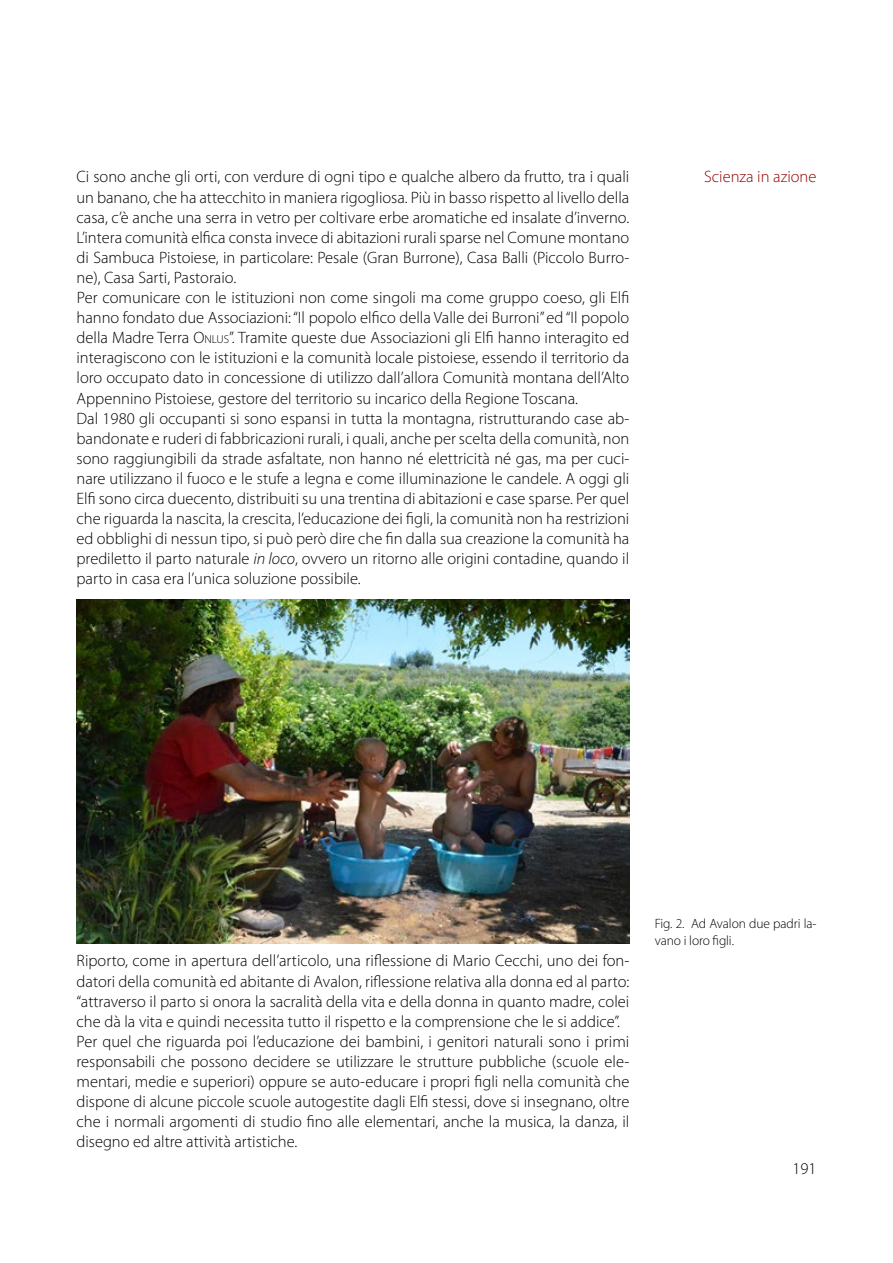
<style>
.page{position:relative;width:893px;height:1263px;background:#fff}
.page>*{position:absolute;margin:0;border:0;box-sizing:border-box;transform-origin:0 0}
.t1{font:300 16.5px/20.1px "Myriad Pro";color:#000}
.t2{font:300 16.5px "Myriad Pro";color:#950000}
.t3{font:300 13.5px/16.2px "Myriad Pro";letter-spacing:-.01em;color:#000}
.s1{font-style:inherit}
.s2{font-size:11.55px}
.s3{font-style:italic}
</style>
<div class="page">
<img style="left:77px;top:599px;width:552px;height:345px">
<p class="t1" style="left:77px;top:167px;width:554px">Ci sono anche gli orti, con verdure di ogni tipo e qualche albero da frutto, tra i quali un banano, che ha attecchito in maniera rigogliosa. Più in basso rispetto al livello della casa, c’è anche una serra in vetro per coltivare erbe aromatiche ed insalate d’inverno.<br>L’intera comunità elfica consta invece di abitazioni rurali sparse nel comune montano di Sambuca Pistoiese, in particolare: Pesale (Gran Burrone), Casa Balli (Piccolo Burro&shy;ne), Casa Sarti, Pastoraio.<br>per comunicare con le istituzioni non come singoli ma come gruppo coeso, gli Elfi hanno fondato due associazioni: “Il popolo elfico della Valle dei Burroni” ed “Il popolo della Madre Terra <span class="s1">O</span><span class="s2">NLUS</span>”. Tramite queste due associazioni gli Elfi hanno interagito ed interagiscono con le istituzioni e la comunità locale pistoiese, essendo il territorio da loro occupato dato in concessione di utilizzo dall’allora Comunità montana dell’Alto Appennino Pistoiese, gestore del territorio su incarico della Regione Toscana.<br>Dal 1980 gli occupanti si sono espansi in tutta la montagna, ristrutturando case ab&shy;bandonate e ruderi di fabbricazioni rurali, i quali, anche per scelta della comunità, non sono raggiungibili da strade asfaltate, non hanno né elettricità né gas, ma per cuci&shy;nare utilizzano il fuoco e le stufe a legna e come illuminazione le candele. A oggi gli Elfi sono circa duecento, distribuiti su una trentina di abitazioni e case sparse. Per quel che riguarda la nascita, la crescita, l’educazione dei figli, la comunità non ha restrizioni ed obblighi di nessun tipo, si può però dire che fin dalla sua creazione la comunità ha prediletto il parto naturale <span class="s3">in loco</span>, ovvero un ritorno alle origini contadine, quando il parto in casa era l’unica soluzione possibile.</p>
<p class="t2" style="left:704px;top:167px;width:114px">Scienza in azione</p>
<p class="t1" style="left:77px;top:951px;width:554px">Riporto, come in apertura dell’articolo, una riflessione di Mario Cecchi, uno dei fon&shy;datori della comunità ed abitante di Avalon, riflessione relativa alla donna ed al parto: “attraverso il parto si onora la sacralità della vita e della donna in quanto madre, colei che dà la vita e quindi necessita tutto il rispetto e la comprensione che le si addice”.<br>Per quel che riguarda poi l’educazione dei bambini, i genitori naturali sono i primi responsabili che possono decidere se utilizzare le strutture pubbliche (scuole ele&shy;mentari, medie e superiori) oppure se auto-educare i propri figli nella comunità che dispone di alcune piccole scuole autogestite dagli Elfi stessi, dove si insegnano, oltre che i normali argomenti di studio fino alle elementari, anche la musica, la danza, il disegno ed altre attività artistiche.</p>
<p class="t3" style="left:655px;top:916px;width:163px">Fig. 2. Ad Avalon due padri la&shy;vano i loro figli.</p>
<p class="t1" style="left:792px;top:1158px;width:26px">191</p>
</div>
